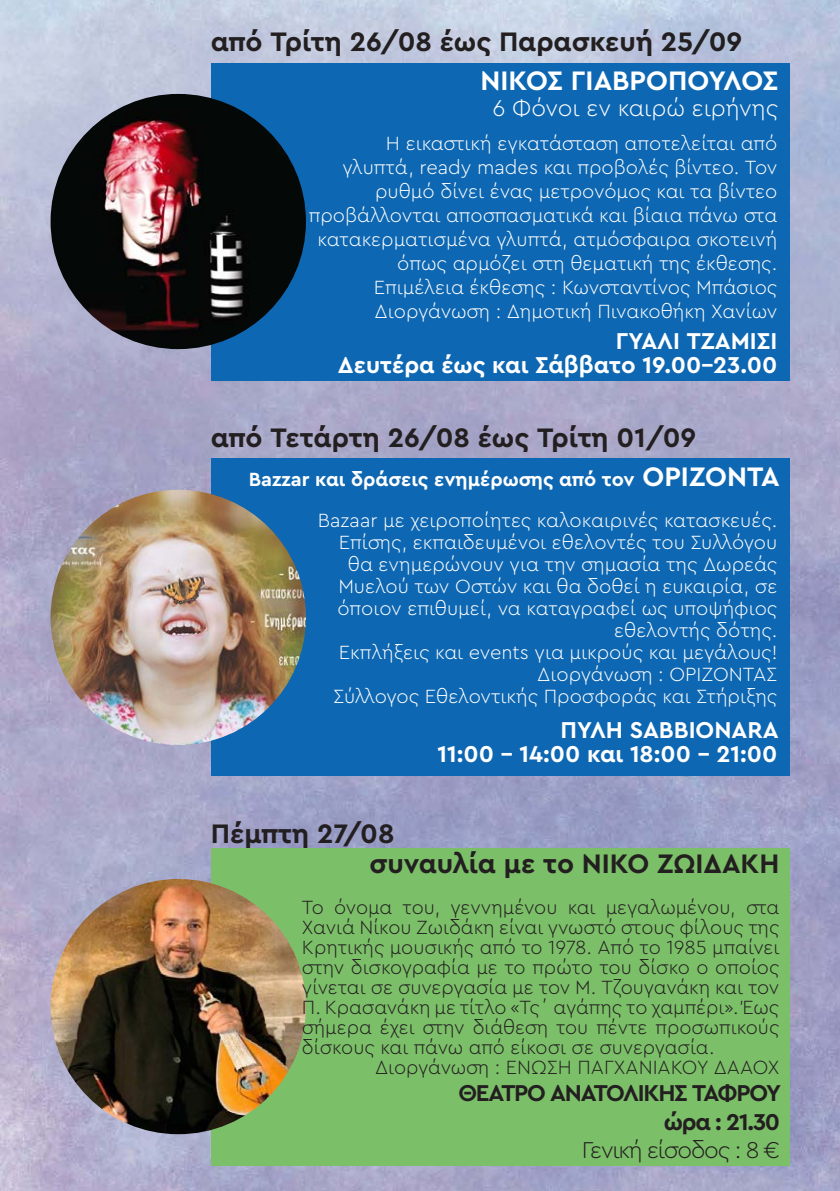
<style>
.page{position:relative;width:840px;height:1191px;background:#fff}
.page>*{position:absolute;margin:0;border:0;box-sizing:border-box;transform-origin:0 0}
.t1{font:700 28px "Cera Pro";color:#231f20}
.t2{font:700 28px "Cera Pro";color:#fff}
.t3{font:700 24px "Cera Pro";color:#fff}
.t4{font:700 24px "Cera Pro";letter-spacing:-.05em;color:#231f20}
.t5{font:300 24px "Cera Pro";color:#fff}
.t6{font:300 24px "Cera Pro";letter-spacing:-.05em;color:#231f20}
.t7{font:300 20px/22px "Cera Pro";color:#fff;text-align:right}
.t8{font:300 20px/20px "Cera Pro";color:#231f20;text-align:justify}
.t9{font:700 20px "Cera Pro";color:#fff}
.s1{font-size:28px}
</style>
<div class="page">
<img style="left:0;top:0;width:839px;height:1191px">
<div style="left:211px;top:848px;width:578px;height:317px;background:#7cbf69"></div>
<img style="left:50px;top:879px;width:256px;height:255px;border-radius:128px">
<div style="left:211px;top:459px;width:578px;height:317px;background:#0d67b2"></div>
<img style="left:50px;top:490px;width:256px;height:255px;border-radius:128px">
<div style="left:211px;top:63px;width:578px;height:317px;background:#0d67b2"></div>
<img style="left:50px;top:94px;width:256px;height:255px;border-radius:127px">
<p class="t1" style="left:211px;top:23px;width:532px">από Τρίτη 26/08 έως Παρασκευή 25/09</p>
<p class="t2" style="left:480px;top:62px;width:299px">ΝΙΚΟΣ ΓΙΑΒΡΟΠΟΥΛΟΣ</p>
<p class="t5" style="left:492px;top:92px;width:287px">6 Φόνοι εν καιρώ ειρήνης</p>
<p class="t7" style="left:308px;top:131px;width:470px;line-height:24px">Η εικαστική εγκατάσταση αποτελείται από<br>γλυπτά, ready mades και προβολές βίντεο. Τον ρυθμό δίνει ένας μετρονόμος και τα βίντεο προβάλλονται αποσπασματικά και βίαια πάνω στα κατακερματισμένα γλυπτά, ατμόσφαιρα σκοτεινή όπως αρμόζει στη θεματική της έκθεσης.</p>
<p class="t7" style="left:373px;top:276px;width:405px">Επιμέλεια έκθεσης : Κωνσταντίνος Μπάσιος</p>
<p class="t7" style="left:374px;top:300px;width:404px">Διοργάνωση : Δημοτική Πινακοθήκη Χανίων</p>
<p class="t3" style="left:615px;top:325px;width:163px">ΓΥΑΛΙ ΤΖΑΜΙΣΙ</p>
<p class="t3" style="left:338px;top:349px;width:440px">Δευτέρα έως και Σάββατο 19.00-23.00</p>
<p class="t1" style="left:211px;top:419px;width:486px">από Τετάρτη 26/08 έως Τρίτη 01/09</p>
<p class="t9" style="left:249px;top:466px;width:532px">Bazzar και δράσεις ενημέρωσης από τον <span class="s1">ΟΡΙΖΟΝΤΑ</span></p>
<p class="t7" style="left:318px;top:508px;width:461px">Bazaar με χειροποίητες καλοκαιρινές κατασκευές.<br>Επίσης, εκπαιδευμένοι εθελοντές του Συλλόγου θα ενημερώνουν για την σημασία της Δωρεάς Μυελού των Οστών και θα δοθεί η ευκαιρία, σε όποιον επιθυμεί, να καταγραφεί ως υποψήφιος εθελοντής δότης.</p>
<p class="t7" style="left:339px;top:640px;width:439px">Eκπλήξεις και events για μικρούς και μεγάλους!</p>
<p class="t7" style="left:537px;top:662px;width:241px">Διοργάνωση : ΟΡΙΖΟΝΤΑΣ</p>
<p class="t7" style="left:333px;top:684px;width:445px">Σύλλογος Εθελοντικής Προσφοράς και Στήριξης</p>
<p class="t3" style="left:560px;top:714px;width:219px">ΠΥΛΗ SABBIONARA</p>
<p class="t3" style="left:437px;top:738px;width:341px">11:00 – 14:00 και 18:00 – 21:00</p>
<p class="t1" style="left:211px;top:815px;width:185px">Πέμπτη 27/08</p>
<p class="t1" style="left:369px;top:845px;width:411px">συναυλία με το ΝΙΚΟ ΖΩΙΔΑΚΗ</p>
<p class="t8" style="left:302px;top:896px;width:478px">Το όνομα του, γεννημένου και μεγαλωμένου, στα Χανιά Νίκου Ζωιδάκη είναι γνωστό στους φίλους της Κρητικής μουσικής από το 1978. Από το 1985 μπαίνει στην δισκογραφία με το πρώτο του δίσκο ο οποίος γίνεται σε συνεργασία με τον Μ. Τζουγανάκη και τον Π. Κρασανάκη με τίτλο «Τς΄ αγάπης το χαμπέρι». Έως σήμερα έχει στην διάθεση του πέντε προσωπικούς δίσκους και πάνω από είκοσι σε συνεργασία.</p>
<p class="t8" style="left:375px;top:1056px;width:405px">Διοργάνωση : ΕΝΩΣΗ ΠΑΓΧΑΝΙΑΚΟΥ ΔΑΑΟΧ</p>
<p class="t4" style="left:458px;top:1076px;width:324px">ΘΕΑΤΡΟ ΑΝΑΤΟΛΙΚΗΣ ΤΑΦΡΟΥ</p>
<p class="t4" style="left:663px;top:1105px;width:118px">ώρα : 21.30</p>
<p class="t6" style="left:581px;top:1134px;width:200px">Γενική είσοδος : 8 €</p>
</div>
